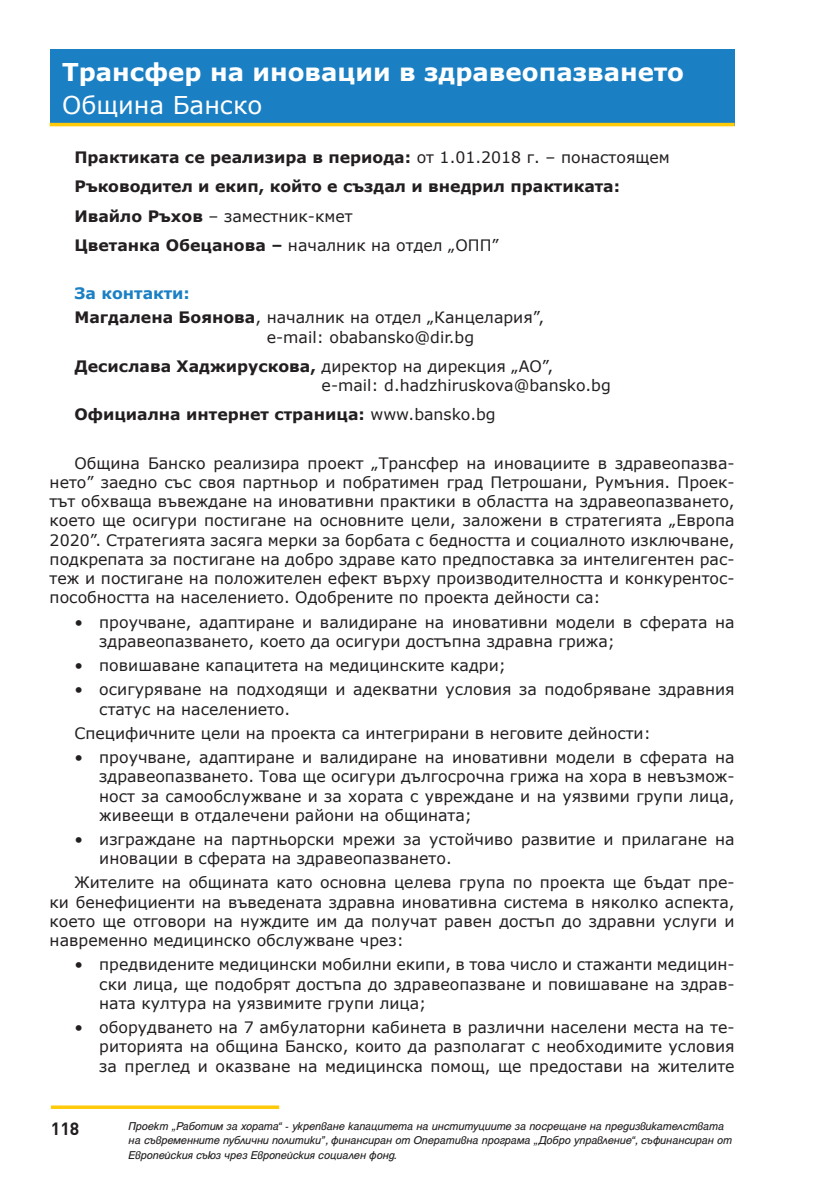
<style>
.page{position:relative;width:819px;height:1191px;background:#fff}
.page>*{position:absolute;margin:0;border:0;box-sizing:border-box;transform-origin:0 0}
.t1{font:700 24.5px "Verdana";color:#fff}
.t2{font:24.5px "Verdana";color:#fff}
.t3{font:700 17.5px "DIN Pro";color:#231f20}
.t4{font:15.75px/19.2px "Verdana";color:#231f20}
.t5{font:700 15.75px/29.2px "Verdana";color:#231f20}
.t6{font:italic 12.25px/14.7px "Helen Bg";letter-spacing:-.01em;color:#231f20}
.s1{font-weight:400}
.s2{font-weight:700;color:#1b80c3}
.s3{font-weight:700}
</style>
<div class="page">
<svg style="left:51px;top:1105px;width:228px;height:4px"></svg>
<div style="left:50px;top:50px;width:684px;height:76px;background:#1b80c3"></div>
<hr style="left:50px;top:123px;width:684px;height:3px;background:#feca0a">
<h1 class="t1" style="left:62px;top:54px;width:623px">Трансфер на иновации в здравеопазването</h1>
<h1 class="t2" style="left:62px;top:88px;width:202px">Община Банско</h1>
<p class="t5" style="left:74px;top:142px;width:597px">Практиката се реализира в периода: <span class="s1">от 1.01.2018 г. – понастоящем </span>Ръководител и екип, който е създал и внедрил практиката:<br>Ивайло Ръхов <span class="s1">– заместник-кмет<br></span>Цветанка Обецанова – <span class="s1">началник на отдел „ОПП”</span></p>
<p class="t4" style="left:74px;top:281px;width:471px;line-height:24.2px"><span class="s2">За контакти:<br></span><span class="s3">Магдалена Боянова</span>, началник на отдел „Канцелария”,</p>
<p class="t4" style="left:74px;top:322px;width:480px;line-height:29.2px;text-indent:192px">e-mail: obabansko@dir.bg<br><span class="s3">Десислава Хаджирускова,</span> директор на дирекция „АО”,</p>
<p class="t4" style="left:74px;top:370px;width:538px;line-height:29.2px;text-indent:247px">e-mail: d.hadzhiruskova@bansko.bg<br><span class="s3">Официална интернет страница:</span> www.bansko.bg</p>
<p class="t4" style="left:50px;top:453px;width:686px;text-align:justify;text-indent:25px">Община Банско реализира проект „Трансфер на иновациите в здравеопазва&shy;нето” заедно със своя партньор и побратимен град Петрошани, Румъния. Проек&shy;тът обхваща въвеждане на иновативни практики в областта на здравеопазването, което ще осигури постигане на основните цели, заложени в стратегията „Европа 2020”. Стратегията засяга мерки за борбата с бедността и социалното изключване, подкрепата за постигане на добро здраве като предпоставка за интелигентен рас&shy;теж и постигане на положителен ефект върху производителността и конкурентос&shy;пособността на населението. Одобрените по проекта дейности са:</p>
<p class="t4" style="left:99px;top:612px;width:636px;text-indent:-25px">• проучване, адаптиране и валидиране на иновативни модели в сферата на здравеопазването, което да осигури достъпна здравна грижа;</p>
<p class="t4" style="left:74px;top:655px;width:433px">• повишаване капацитета на медицинските кадри;</p>
<p class="t4" style="left:99px;top:680px;width:636px;text-indent:-25px">• осигуряване на подходящи и адекватни условия за подобряване здравния статус на населението.</p>
<p class="t4" style="left:74px;top:723px;width:578px">Специфичните цели на проекта са интегрирани в неговите дейности:</p>
<p class="t4" style="left:99px;top:747px;width:636px;text-align:justify;text-indent:-25px">• проучване, адаптиране и валидиране на иновативни модели в сферата на здравеопазването. Това ще осигури дългосрочна грижа на хора в невъзмож&shy;ност за самообслужване и за хората с увреждане и на уязвими групи лица, живеещи в отдалечени райони на общината;</p>
<p class="t4" style="left:99px;top:829px;width:636px;text-indent:-25px">• изграждане на партньорски мрежи за устойчиво развитие и прилагане на иновации в сферата на здравеопазването.</p>
<p class="t4" style="left:50px;top:873px;width:686px;text-align:justify;text-indent:25px">Жителите на общината като основна целева група по проекта ще бъдат пре&shy;ки бенефициенти на въведената здравна иновативна система в няколко аспекта, което ще отговори на нуждите им да получат равен достъп до здравни услуги и навременно медицинско обслужване чрез:</p>
<p class="t4" style="left:99px;top:955px;width:636px;text-align:justify;text-indent:-25px">• предвидените медицински мобилни екипи, в това число и стажанти медицин&shy;ски лица, ще подобрят достъпа до здравеопазване и повишаване на здрав&shy;ната култура на уязвимите групи лица;</p>
<p class="t4" style="left:99px;top:1017px;width:636px;text-align:justify;text-indent:-25px">• оборудването на 7 амбулаторни кабинета в различни населени места на те&shy;риторията на община Банско, които да разполагат с необходимите условия за преглед и оказване на медицинска помощ, ще предостави на жителите</p>
<p class="t3" style="left:51px;top:1117px;width:30px">118</p>
<p class="t6" style="left:129px;top:1118px;width:605px">Проект „Работим за хората“ - укрепване капацитета на институциите за посрещане на предизвикателствата на съвременните публични политики”, финансиран от Оперативна програма „Добро управление“, съфинансиран от<br>Европейския съюз чрез Европейския социален фонд.</p>
</div>
